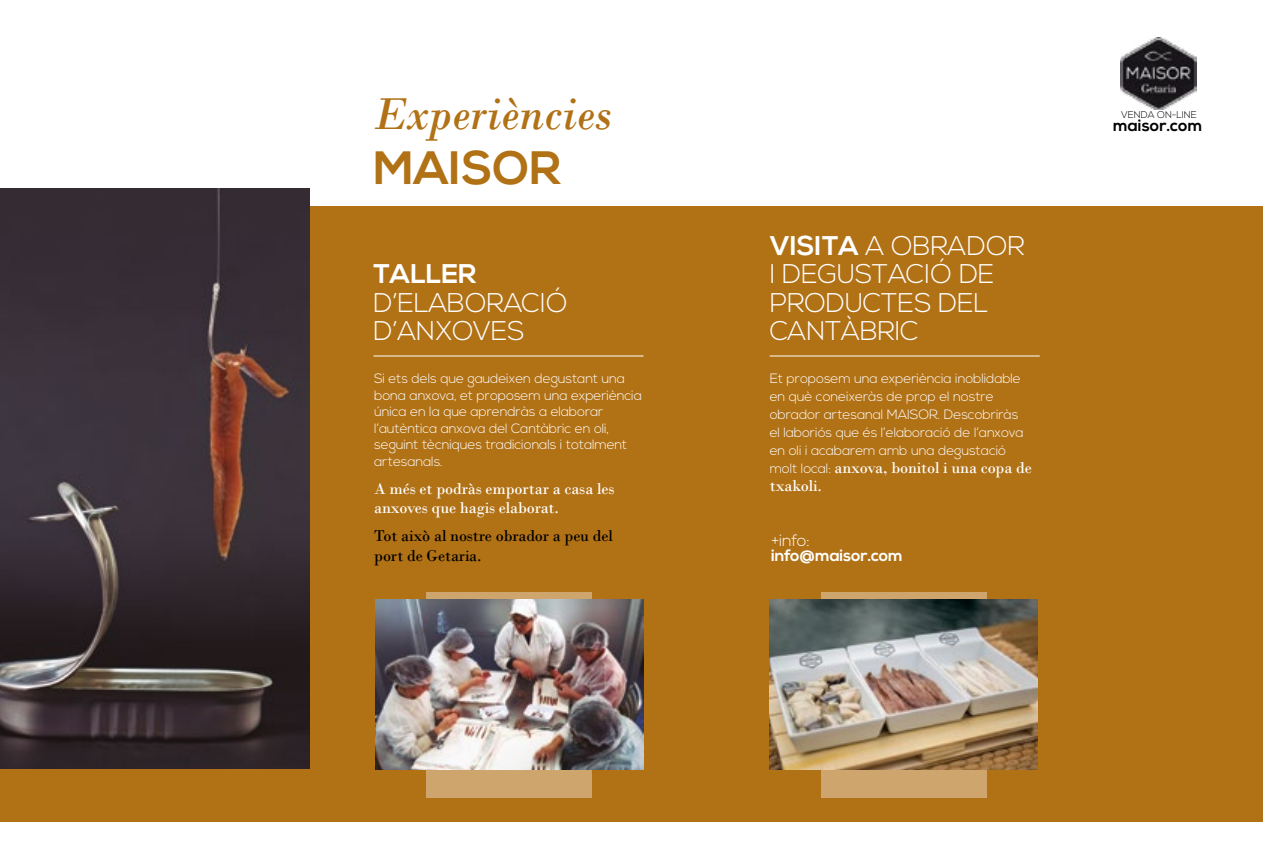
<style>
.page{position:relative;width:1263px;height:851px;background:#fff}
.page>*{position:absolute;margin:0;border:0;box-sizing:border-box;transform-origin:0 0}
.t1{font:italic 46.65px "Bodoni";color:#b17115}
.t2{font:700 46.65px "Nexa";color:#b17115}
.t3{font:300 27px/28.5px "Nexa";letter-spacing:-.01em;color:#fff}
.t4{font:700 27px "Nexa";letter-spacing:-.01em;color:#fff}
.t5{font:16.5px/19.5px "Bodoni";letter-spacing:-.01em;color:#fff}
.t6{font:16.5px/19.5px "Bodoni";letter-spacing:-.01em;color:#000}
.t7{font:700 16.5px "Nexa";letter-spacing:-.01em;color:#fff}
.t8{font:700 16.5px "Nexa";color:#000}
.t9{font:300 16.5px "Nexa";color:#fff}
.t10{font:300 13.5px/16.5px "Nexa";letter-spacing:-.01em;color:#fff}
.t11{font:300 9.75px "Nexa";color:#000}
.s1{font-weight:700}
.s2{font-family:"Nexa";font-weight:300;font-size:13.5px}
</style>
<div class="page">
<div style="left:0;top:207px;width:1263px;height:615px;background:#b17115"></div>
<img style="left:0;top:188px;width:309px;height:580px">
<div style="left:426px;top:592px;width:166px;height:205px;background:#cea66d"></div>
<img style="left:375px;top:599px;width:268px;height:170px">
<hr style="left:373px;top:356px;width:270px;height:1px;background:#fff">
<div style="left:821px;top:592px;width:165px;height:205px;background:#cea66d"></div>
<img style="left:770px;top:599px;width:267px;height:170px">
<hr style="left:770px;top:356px;width:270px;height:1px;background:#fff">
<img style="left:1121px;top:37px;width:76px;height:72px">
<h1 class="t1" style="left:373px;top:86px;width:240px">Experiències</h1>
<h1 class="t2" style="left:373px;top:141px;width:189px">MAISOR</h1>
<h2 class="t4" style="left:373px;top:258px;width:104px">TALLER</h2>
<h2 class="t3" style="left:373px;top:289px;width:196px">D’ELABORACIÓ<br>D’ANXOVES</h2>
<p class="t10" style="left:374px;top:371px;width:269px">Si ets dels que gaudeixen degustant una bona anxova, et proposem una experiència única en la que aprendràs a elaborar l’autèntica anxova del Cantàbric en oli, seguint tècniques tradicionals i totalment artesanals.</p>
<p class="t5" style="left:374px;top:479px;width:242px">A més et podràs emportar a casa les anxoves que hagis elaborat.</p>
<p class="t6" style="left:374px;top:526px;width:240px">Tot això al nostre obrador a peu del port de Getaria.</p>
<h2 class="t3" style="left:770px;top:232px;width:257px"><span class="s1">VISITA</span> A OBRADOR<br>I DEGUSTACIÓ DE<br>PRODUCTES DEL<br>CANTÀBRIC</h2>
<p class="t10" style="left:770px;top:370px;width:255px;line-height:18px">Et proposem una experiència inoblidable en què coneixeràs de prop el nostre obrador artesanal MAISOR. Descobriràs el laboriós que és l’elaboració de l’anxova en oli i acabarem amb una degustació</p>
<p class="t5" style="left:770px;top:459px;width:264px;line-height:18px"><span class="s2">molt local:</span> anxova, bonitol i una copa de txakoli.</p>
<p class="t9" style="left:771px;top:531px;width:40px">+info:</p>
<p class="t7" style="left:771px;top:546px;width:133px">info@maisor.com</p>
<p class="t11" style="left:1121px;top:109px;width:77px">VENDA ON-LINE</p>
<p class="t8" style="left:1113px;top:116px;width:91px">maisor.com</p>
</div>
